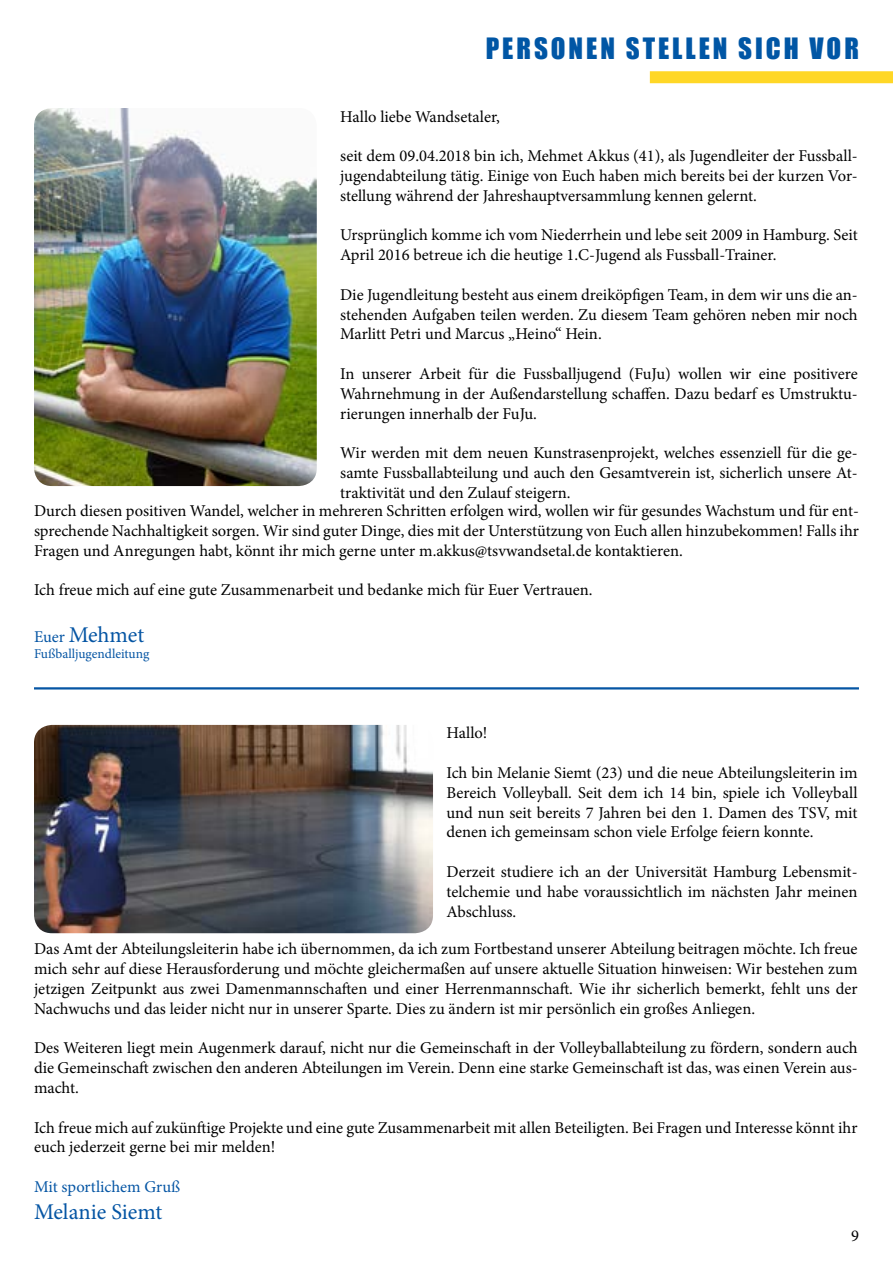
<style>
.page{position:relative;width:893px;height:1263px;background:#fff}
.page>*{position:absolute;margin:0;border:0;box-sizing:border-box;transform-origin:0 0}
.t1{font:27px "Impact";letter-spacing:.11em;color:#0056a5}
.t2{font:22.5px "Minion Pro";color:#0555a4}
.t3{font:16.5px/19.8px "Minion Pro";letter-spacing:-.01em;color:#000;text-align:justify}
.t4{font:16.5px "Minion Pro";color:#0555a4}
.t5{font:16.5px "Minion Pro";color:#020203}
.t6{font:13.5px "Minion Pro";letter-spacing:-.005em;color:#0555a4}
.s1{font-size:16.5px}
</style>
<div class="page">
<svg style="left:650px;top:71px;width:243px;height:12px;background:#ffd72a"></svg>
<img style="left:34px;top:108px;width:283px;height:378px">
<hr style="left:34px;top:687px;width:825px;height:2px;background:#0555a4">
<img style="left:34px;top:725px;width:399px;height:208px">
<h1 class="t1" style="left:486px;top:27px;width:375px">PERSONEN STELLEN SICH VOR</h1>
<p class="t3" style="left:340px;top:106px;width:161px">Hallo liebe Wandsetaler,</p>
<p class="t3" style="left:340px;top:146px;width:519px">seit dem 09.04.2018 bin ich, Mehmet Akkus (41), als Jugendleiter der Fussball&shy;jugendabteilung tätig. Einige von Euch haben mich bereits bei der kurzen Vor&shy;stellung während der Jahreshauptversammlung kennen gelernt.</p>
<p class="t3" style="left:340px;top:225px;width:519px">Ursprünglich komme ich vom Niederrhein und lebe seit 2009 in Hamburg. Seit<br>April 2016 betreue ich die heutige 1.C-Jugend als Fussball-Trainer.</p>
<p class="t3" style="left:340px;top:285px;width:519px">Die Jugendleitung besteht aus einem dreiköpfigen Team, in dem wir uns die an&shy;stehenden Aufgaben teilen werden. Zu diesem Team gehören neben mir noch Marlitt Petri und Marcus „Heino“ Hein.</p>
<p class="t3" style="left:340px;top:364px;width:519px">In unserer Arbeit für die Fussballjugend (FuJu) wollen wir eine positivere Wahrnehmung in der Außendarstellung schaffen. Dazu bedarf es Umstruktu&shy;rierungen innerhalb der FuJu.</p>
<p class="t3" style="left:340px;top:443px;width:519px">Wir werden mit dem neuen Kunstrasenprojekt, welches essenziell für die ge&shy;samte Fussballabteilung und auch den Gesamtverein ist, sicherlich unsere At&shy;traktivität und den Zulauf steigern.</p>
<p class="t3" style="left:34px;top:501px;width:826px">Durch diesen positiven Wandel, welcher in mehreren Schritten erfolgen wird, wollen wir für gesundes Wachstum und für ent&shy;sprechende Nachhaltigkeit sorgen. Wir sind guter Dinge, dies mit der Unterstützung von Euch allen hinzubekommen! Falls ihr Fragen und Anregungen habt, könnt ihr mich gerne unter m.akkus@tsvwandsetal.de kontaktieren.</p>
<p class="t3" style="left:34px;top:580px;width:560px">Ich freue mich auf eine gute Zusammenarbeit und bedanke mich für Euer Vertrauen.</p>
<h2 class="t2" style="left:34px;top:620px;width:112px"><span class="s1">Euer</span> Mehmet</h2>
<p class="t6" style="left:34px;top:645px;width:117px">Fußballjugendleitung</p>
<p class="t3" style="left:446px;top:723px;width:42px">Hallo!</p>
<p class="t3" style="left:446px;top:763px;width:413px">Ich bin Melanie Siemt (23) und die neue Abteilungsleiterin im Bereich Volleyball. Seit dem ich 14 bin, spiele ich Volleyball und nun seit bereits 7 Jahren bei den 1. Damen des TSV, mit denen ich gemeinsam schon viele Erfolge feiern konnte.</p>
<p class="t3" style="left:446px;top:862px;width:413px">Derzeit studiere ich an der Universität Hamburg Lebensmit&shy;telchemie und habe voraussichtlich im nächsten Jahr meinen Abschluss.</p>
<p class="t3" style="left:34px;top:939px;width:825px">Das Amt der Abteilungsleiterin habe ich übernommen, da ich zum Fortbestand unserer Abteilung beitragen möchte. Ich freue mich sehr auf diese Herausforderung und möchte gleichermaßen auf unsere aktuelle Situation hinweisen: Wir bestehen zum jetzigen Zeitpunkt aus zwei Damenmannschaften und einer Herrenmannschaft. Wie ihr sicherlich bemerkt, fehlt uns der Nachwuchs und das leider nicht nur in unserer Sparte. Dies zu ändern ist mir persönlich ein großes Anliegen.</p>
<p class="t3" style="left:34px;top:1038px;width:825px">Des Weiteren liegt mein Augenmerk darauf, nicht nur die Gemeinschaft in der Volleyballabteilung zu fördern, sondern auch die Gemeinschaft zwischen den anderen Abteilungen im Verein. Denn eine starke Gemeinschaft ist das, was einen Verein aus&shy;macht.</p>
<p class="t3" style="left:34px;top:1117px;width:825px">Ich freue mich auf zukünftige Projekte und eine gute Zusammenarbeit mit allen Beteiligten. Bei Fragen und Interesse könnt ihr euch jederzeit gerne bei mir melden!</p>
<p class="t4" style="left:34px;top:1176px;width:148px">Mit sportlichem Gruß</p>
<h2 class="t2" style="left:34px;top:1197px;width:130px">Melanie Siemt</h2>
<p class="t5" style="left:851px;top:1224px;width:9px">9</p>
</div>
